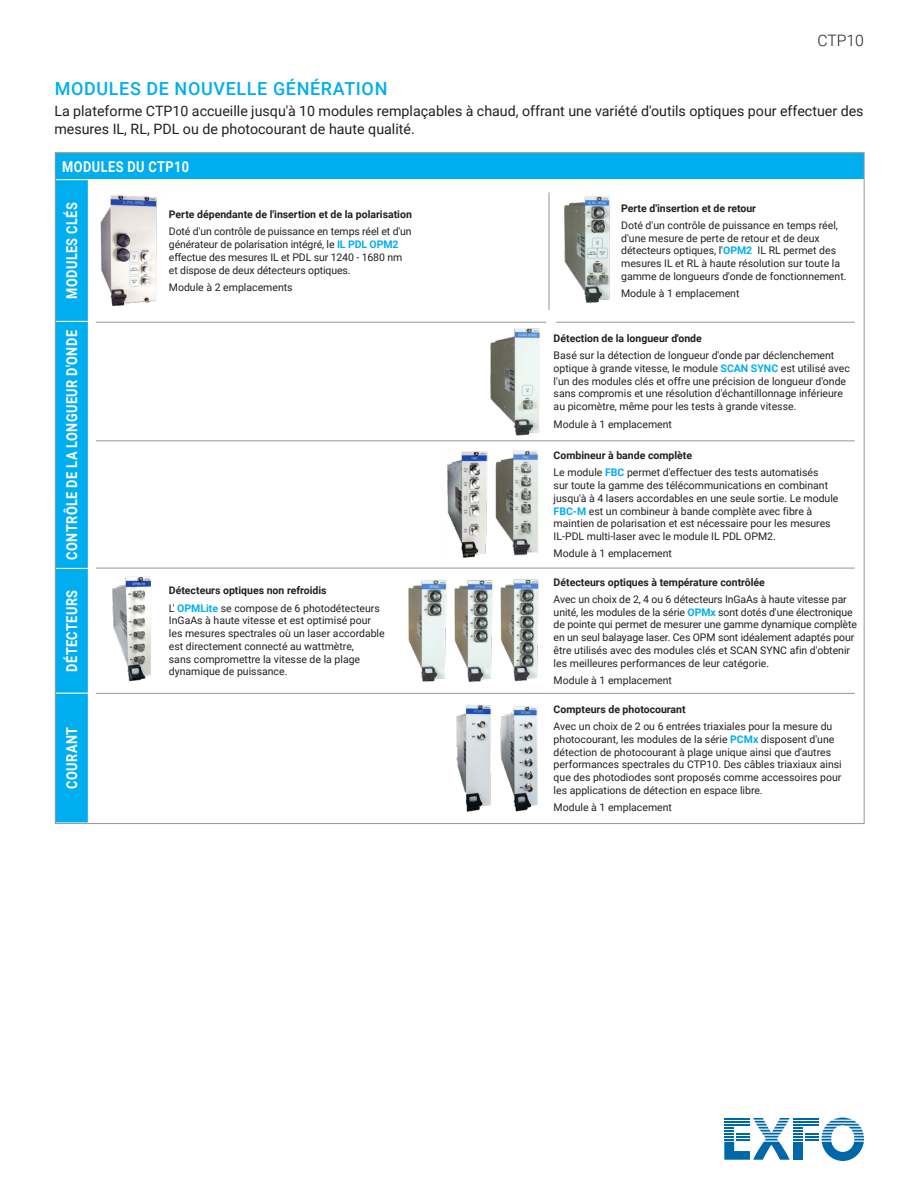
<style>
.page{position:relative;width:918px;height:1188px;background:#fff}
.page>*{position:absolute;margin:0;border:0;box-sizing:border-box;transform-origin:0 0}
.t1{font:500 18px "Roboto";letter-spacing:.035em;color:#00aeef}
.t2{font:300 15.75px "Roboto";color:#231f20}
.t3{font:700 15px "Roboto";letter-spacing:.035em;color:#fff;scale:.85 1}
.t4{font:14.25px/18px "Roboto";color:#231f20}
.t5{font:10.5px/12.8px "Roboto";color:#231f20}
.t6{font:700 10.5px/17.4px "Roboto";color:#231f20}
.s1{font-weight:700;color:#00aeef}
.s2{font-weight:700}
.s3{font-weight:400}
.s4{color:#00aeef}
</style>
<div class="page">
<svg style="left:724px;top:1118px;width:140px;height:43px"></svg>
<hr style="left:724px;top:1124px;width:26px;height:2px;background:#0068a9">
<div style="left:55px;top:153px;width:809px;height:27px;background:#00aeef"></div>
<div style="left:57px;top:180px;width:31px;height:642px;background:#00aeef"></div>
<svg style="left:96px;top:192px;width:759px;height:501px"></svg>
<hr style="left:55px;top:321px;width:33px;height:1px;background:#fff">
<hr style="left:55px;top:568px;width:33px;height:1px;background:#fff">
<hr style="left:55px;top:693px;width:33px;height:1px;background:#fff">
<hr style="left:55px;top:179px;width:33px;height:1px;background:#fff">
<hr style="left:88px;top:179px;width:81px;height:1px;background:#fff">
<hr style="left:169px;top:179px;width:385px;height:1px;background:#fff">
<hr style="left:554px;top:179px;width:67px;height:1px;background:#fff">
<hr style="left:621px;top:179px;width:243px;height:1px;background:#fff">
<img style="left:97px;top:195px;width:63px;height:111px">
<img style="left:564px;top:194px;width:47px;height:113px">
<hr style="left:549px;top:192px;width:1px;height:118px;background:#939598">
<hr style="left:96px;top:322px;width:450px;height:1px;background:#939598">
<hr style="left:96px;top:441px;width:759px;height:1px;background:#939598">
<hr style="left:96px;top:568px;width:759px;height:1px;background:#939598">
<hr style="left:96px;top:693px;width:759px;height:1px;background:#939598">
<hr style="left:556px;top:322px;width:299px;height:1px;background:#939598">
<img style="left:489px;top:328px;width:54px;height:107px">
<img style="left:492px;top:447px;width:51px;height:112px">
<img style="left:498px;top:575px;width:43px;height:110px">
<img style="left:446px;top:448px;width:42px;height:112px">
<img style="left:452px;top:577px;width:43px;height:110px">
<img style="left:500px;top:706px;width:39px;height:106px">
<img style="left:406px;top:577px;width:43px;height:110px">
<img style="left:456px;top:704px;width:35px;height:108px">
<img style="left:112px;top:575px;width:43px;height:106px">
<h2 class="t2" style="left:817px;top:30px;width:48px">CTP10</h2>
<h1 class="t1" style="left:55px;top:75px;width:334px">MODULES DE NOUVELLE GÉNÉRATION</h1>
<h3 class="t4" style="left:54px;top:101px;width:811px">La plateforme CTP10 accueille jusqu'à 10 modules remplaçables à chaud, offrant une variété d'outils optiques pour effectuer des mesures IL, RL, PDL ou de photocourant de haute qualité.</h3>
<h3 class="t3" style="left:62px;top:156px;width:151px">MODULES DU CTP10</h3>
<h3 class="t3" style="left:61px;top:299px;width:115px;rotate:-90deg">MODULES CLÉS</h3>
<p class="t6" style="left:169px;top:205px;width:244px">Perte dépendante de l'insertion et de la polarisation</p>
<p class="t5" style="left:169px;top:225px;width:244px">Doté d'un contrôle de puissance en temps réel et d'un générateur de polarisation intégré, le <span class="s1">IL PDL OPM2 </span>effectue des mesures IL et PDL sur 1240 - 1680 nm et dispose de deux détecteurs optiques.</p>
<p class="t5" style="left:169px;top:280px;width:125px">Module à 2 emplacements</p>
<p class="t6" style="left:621px;top:199px;width:137px">Perte d'insertion et de retour</p>
<p class="t5" style="left:621px;top:218px;width:227px">Doté d'un contrôle de puissance en temps réel, d'une mesure de perte de retour et de deux détecteurs optiques, l'<span class="s1">OPM2</span> IL RL permet des mesures IL et RL à haute résolution sur toute la gamme de longueurs d'onde de fonctionnement.</p>
<p class="t5" style="left:621px;top:287px;width:120px">Module à 1 emplacement</p>
<h3 class="t3" style="left:61px;top:560px;width:271px;rotate:-90deg">CONTRÔLE DE LA LONGUEUR D'ONDE</h3>
<p class="t6" style="left:554px;top:329px;width:150px">Détection de la longueur d'onde</p>
<p class="t5" style="left:554px;top:349px;width:298px">Basé sur la détection de longueur d'onde par déclenchement optique à grande vitesse, le module <span class="s1">SCAN SYNC</span> est utilisé avec l'un des modules clés et offre une précision de longueur d'onde sans compromis et une résolution d'échantillonnage inférieure au picomètre, même pour les tests à grande vitesse.</p>
<p class="t5" style="left:554px;top:417px;width:120px">Module à 1 emplacement</p>
<p class="t5" style="left:554px;top:446px;width:266px;line-height:17.4px"><span class="s2">Combineur à bande complète<br></span>Le module <span class="s1">FBC</span> permet d'effectuer des tests automatisés</p>
<p class="t5" style="left:554px;top:479px;width:286px">sur toute la gamme des télécommunications en combinant jusqu'à à 4 lasers accordables en une seule sortie. Le module <span class="s1">FBC-M</span> est un combineur à bande complète avec fibre à maintien de polarisation et est nécessaire pour les mesures IL-PDL multi-laser avec le module IL PDL OPM2.</p>
<p class="t5" style="left:554px;top:547px;width:120px">Module à 1 emplacement</p>
<h3 class="t3" style="left:61px;top:672px;width:98px;rotate:-90deg">DÉTECTEURS</h3>
<p class="t6" style="left:169px;top:581px;width:212px">Détecteurs optiques non refroidis<br><span class="s3">L'</span> <span class="s4">OPMLite</span> <span class="s3">se compose de 6 photodétecteurs</span></p>
<p class="t5" style="left:169px;top:614px;width:217px">InGaAs à haute vitesse et est optimisé pour les mesures spectrales où un laser accordable est directement connecté au wattmètre,<br>sans compromettre la vitesse de la plage dynamique de puissance.</p>
<h3 class="t3" style="left:61px;top:789px;width:74px;rotate:-90deg">COURANT</h3>
<p class="t6" style="left:554px;top:573px;width:213px">Détecteurs optiques à température contrôlée</p>
<p class="t5" style="left:554px;top:592px;width:305px">Avec un choix de 2, 4 ou 6 détecteurs InGaAs à haute vitesse par unité, les modules de la série <span class="s1">OPMx</span> sont dotés d'une électronique de pointe qui permet de mesurer une gamme dynamique complète en un seul balayage laser. Ces OPM sont idéalement adaptés pour être utilisés avec des modules clés et SCAN SYNC afin d'obtenir les meilleures performances de leur catégorie.</p>
<p class="t5" style="left:554px;top:673px;width:120px">Module à 1 emplacement</p>
<p class="t6" style="left:554px;top:700px;width:134px">Compteurs de photocourant</p>
<p class="t5" style="left:554px;top:720px;width:290px">Avec un choix de 2 ou 6 entrées triaxiales pour la mesure du photocourant, les modules de la série <span class="s1">PCMx</span> disposent d'une détection de photocourant à plage unique ainsi que d'autres performances spectrales du CTP10. Des câbles triaxiaux ainsi que des photodiodes sont proposés comme accessoires pour les applications de détection en espace libre.</p>
<p class="t5" style="left:554px;top:801px;width:120px">Module à 1 emplacement</p>
</div>
